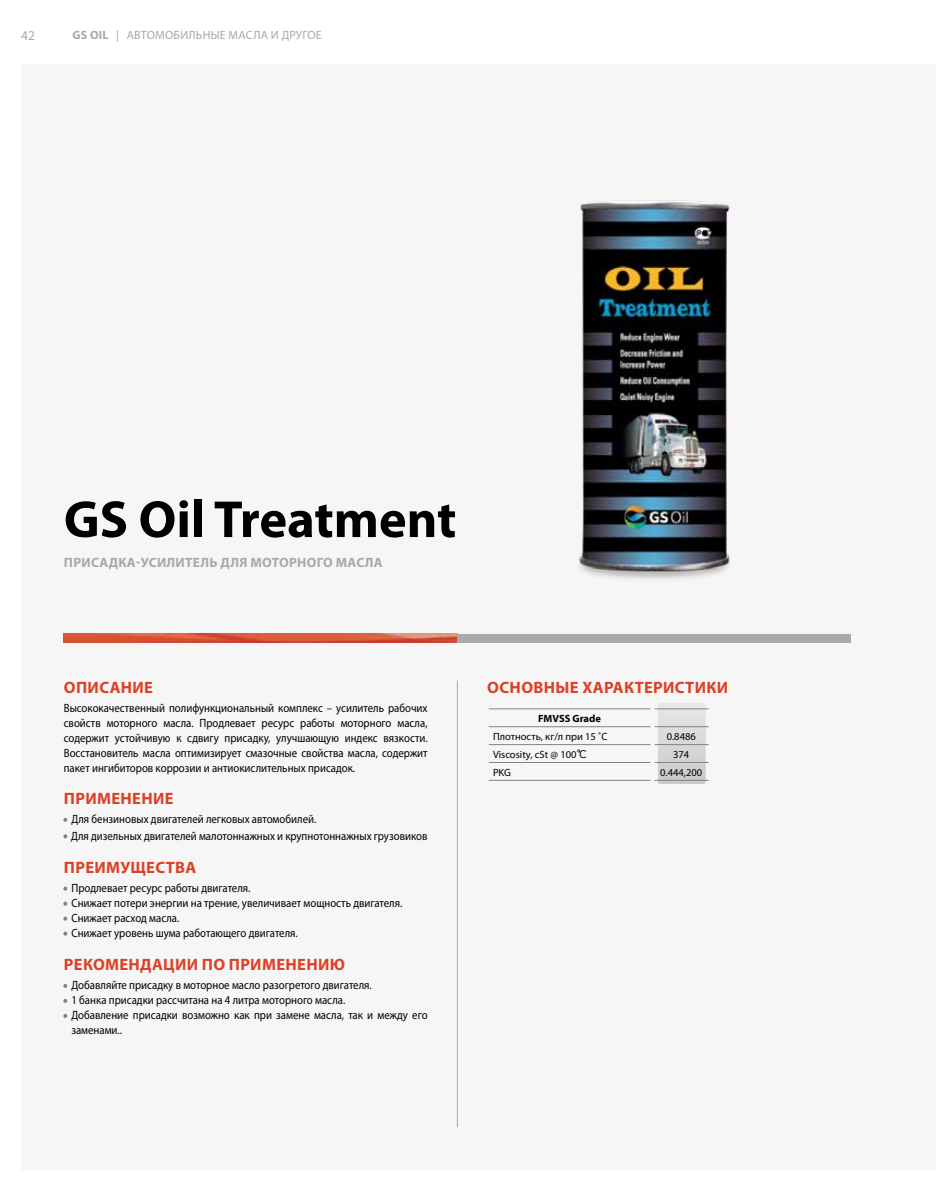
<style>
.page{position:relative;width:936px;height:1191px;background:#fff}
.page>*{position:absolute;margin:0;border:0;box-sizing:border-box;transform-origin:0 0}
.t1{font:700 52.5px "Myriad Pro";color:#000}
.t2{font:700 16.5px "Myriad Pro";letter-spacing:.02em;color:#dc4127}
.t3{font:700 13.5px "Myriad Pro";letter-spacing:.02em;color:#a7a9ac}
.t4{font:13.5px "Myriad Pro";color:#a7a9ac}
.t5{font:12px/15px "Myriad Pro";color:#000;text-align:justify;scale:.9 1}
.t6{font:12px "Myriad Pro";letter-spacing:.02em;color:#a7a9ac}
.t7{font:10.5px/17.7px "Myriad Pro";color:#000}
.t8{font:700 10.5px "Myriad Pro";color:#000}
.s1{font-weight:700}
.s2{color:#808284}
.s3{font-family:"Meiryo UI"}
</style>
<div class="page">
<div style="left:21px;top:64px;width:914px;height:1105px;background:#f6f6f6"></div>
<svg style="left:63px;top:818px;width:4px;height:4px"></svg>
<svg style="left:63px;top:834px;width:4px;height:4px"></svg>
<svg style="left:63px;top:886px;width:4px;height:4px"></svg>
<svg style="left:63px;top:901px;width:4px;height:4px"></svg>
<svg style="left:63px;top:916px;width:4px;height:4px"></svg>
<svg style="left:63px;top:931px;width:4px;height:4px"></svg>
<svg style="left:63px;top:984px;width:4px;height:4px"></svg>
<svg style="left:63px;top:999px;width:4px;height:4px"></svg>
<svg style="left:63px;top:1014px;width:4px;height:4px"></svg>
<img style="left:64px;top:634px;width:393px;height:8px">
<div style="left:457px;top:634px;width:393px;height:8px;background:#a7a9ac"></div>
<hr style="left:457px;top:680px;width:1px;height:447px;background:#a7a9ac">
<img style="left:579px;top:200px;width:152px;height:379px">
<hr style="left:488px;top:726px;width:162px;height:1px;background:#808284">
<hr style="left:488px;top:708px;width:162px;height:1px;background:#808284">
<hr style="left:488px;top:744px;width:162px;height:1px;background:#808284">
<hr style="left:488px;top:762px;width:162px;height:1px;background:#808284">
<hr style="left:488px;top:780px;width:162px;height:1px;background:#808284">
<svg style="left:657px;top:703px;width:48px;height:81px;background:#d6d7d9"></svg>
<hr style="left:654px;top:708px;width:54px;height:1px;background:#808284">
<hr style="left:654px;top:726px;width:54px;height:1px;background:#808284">
<hr style="left:654px;top:744px;width:54px;height:1px;background:#808284">
<hr style="left:654px;top:762px;width:54px;height:1px;background:#808284">
<hr style="left:654px;top:780px;width:54px;height:1px;background:#808284">
<p class="t4" style="left:21px;top:27px;width:15px">42</p>
<p class="t6" style="left:72px;top:27px;width:251px"><span class="s1">GS OIL</span> | АВТОМОБИЛЬНЫЕ МАСЛА И ДРУГОЕ</p>
<h1 class="t1" style="left:64px;top:485px;width:394px">GS Oil Treatment</h1>
<p class="t3" style="left:64px;top:554px;width:320px">ПРИСАДКА-УСИЛИТЕЛЬ ДЛЯ МОТОРНОГО МАСЛА</p>
<h2 class="t2" style="left:64px;top:676px;width:91px">ОПИСАНИЕ</h2>
<p class="t5" style="left:64px;top:700px;width:405px">Высококачественный полифункциональный комплекс – усилитель рабочих свойств моторного масла. Продлевает ресурс работы моторного масла, содержит устойчивую к сдвигу присадку, улучшающую индекс вязкости.<br>Восстановитель масла оптимизирует смазочные свойства масла, содержит пакет ингибиторов коррозии и антиокислительных присадок.</p>
<h2 class="t2" style="left:64px;top:787px;width:111px">ПРИМЕНЕНИЕ</h2>
<p class="t5" style="left:64px;top:811px;width:282px"><span class="s2">•</span> Для бензиновых двигателей легковых автомобилей.</p>
<p class="t5" style="left:64px;top:827px;width:405px"><span class="s2">•</span> Для дизельных двигателей малотоннажных и крупнотоннажных грузовиков</p>
<h2 class="t2" style="left:64px;top:856px;width:134px">ПРЕИМУЩЕСТВА</h2>
<p class="t5" style="left:64px;top:880px;width:209px"><span class="s2">•</span> Продлевает ресурс работы двигателя.</p>
<p class="t5" style="left:64px;top:895px;width:378px"><span class="s2">•</span> Снижает потери энергии на трение, увеличивает мощность двигателя.</p>
<p class="t5" style="left:64px;top:910px;width:130px"><span class="s2">•</span> Снижает расход масла.</p>
<p class="t5" style="left:64px;top:925px;width:261px"><span class="s2">•</span> Снижает уровень шума работающего двигателя.</p>
<h2 class="t2" style="left:64px;top:953px;width:282px">РЕКОМЕНДАЦИИ ПО ПРИМЕНЕНИЮ</h2>
<p class="t5" style="left:64px;top:977px;width:344px"><span class="s2">•</span> Добавляйте присадку в моторное масло разогретого двигателя.</p>
<p class="t5" style="left:64px;top:992px;width:314px"><span class="s2">•</span> 1 банка присадки рассчитана на 4 литра моторного масла.</p>
<p class="t5" style="left:71px;top:1007px;width:397px;text-indent:-8px"><span class="s2">•</span> Добавление присадки возможно как при замене масла, так и между его заменами..</p>
<h2 class="t2" style="left:487px;top:676px;width:242px">ОСНОВНЫЕ ХАРАКТЕРИСТИКИ</h2>
<p class="t8" style="left:538px;top:712px;width:64px">FMVSS Grade</p>
<p class="t7" style="left:493px;top:727px;width:116px">Плотность, кг/л при 15 ˚C<br>Viscosity, cSt @ 100<span class="s3">℃<br></span>PKG</p>
<p class="t7" style="left:660px;top:727px;width:44px;text-align:center">0.8486<br>374<br>0.444,200</p>
</div>
